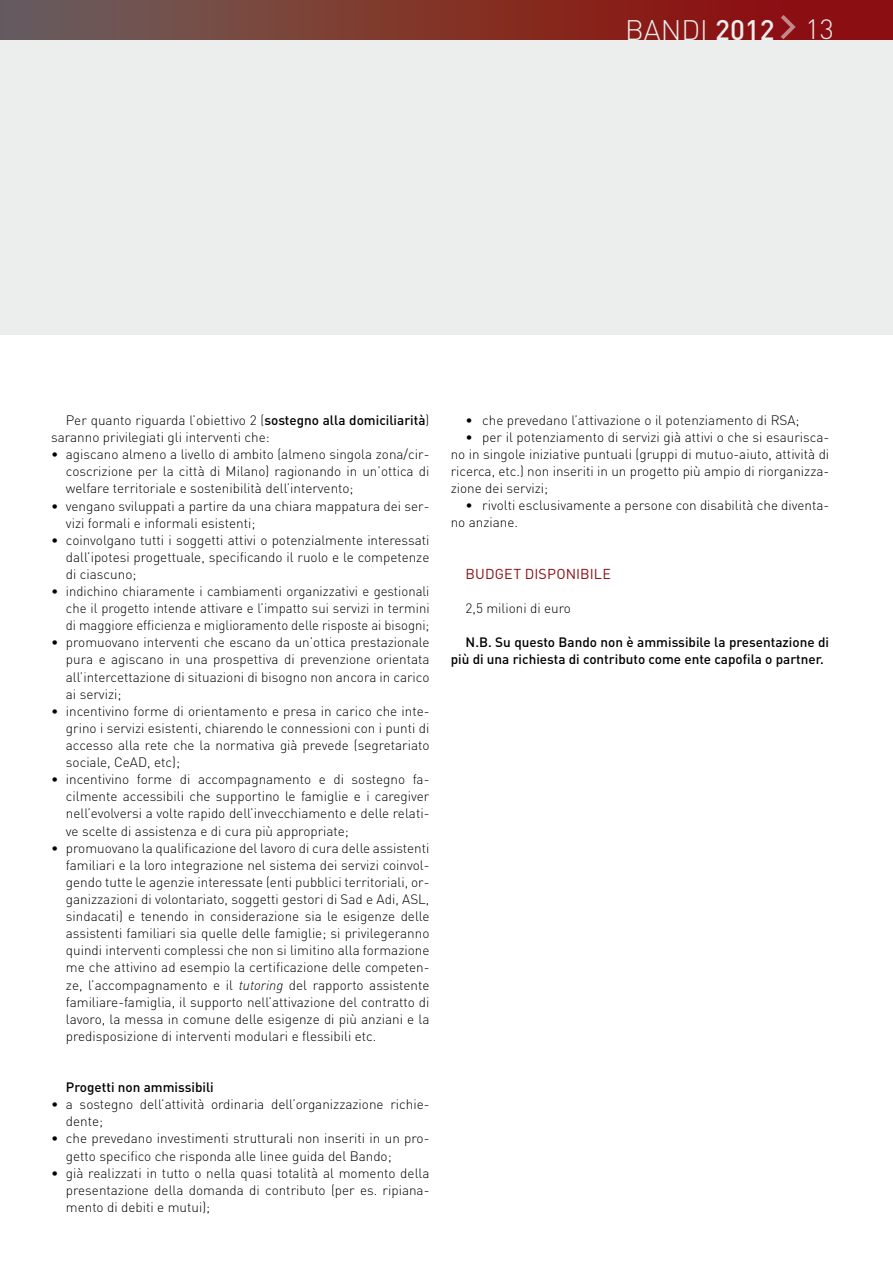
<style>
.page{position:relative;width:893px;height:1263px;background:#fff}
.page>*{position:absolute;margin:0;border:0;box-sizing:border-box;transform-origin:0 0}
.t1{font:300 27.9px "DIN";color:#eceded}
.t2{font:14.25px "DIN";color:#8b0e13}
.t3{font:300 13.5px/17.1px "DIN";color:#000;text-align:justify}
.t4{font:500 13.5px/17.1px "DIN";color:#000}
.s1{font-weight:500}
.s2{font-size:27.45px}
.s3{font-style:italic}
</style>
<div class="page">
<div style="left:0;top:0;width:893px;height:335px;background:#eceded"></div>
<div style="left:0;top:0;width:893px;height:39px;background:linear-gradient(to right,#6c6058,#920603)"></div>
<svg style="left:781px;top:15px;width:15px;height:24px"></svg>
<h1 class="t1" style="left:625px;top:13px;width:210px">BANDI <span class="s1">2012</span> <span class="s2">13</span></h1>
<p class="t3" style="left:51px;top:411px;width:380px;text-indent:15px">Per quanto riguarda l’obiettivo 2 (<span class="s1">sostegno alla domiciliarità</span>) saranno privilegiati gli interventi che:</p>
<p class="t3" style="left:66px;top:446px;width:365px;text-indent:-15px">• agiscano almeno a livello di ambito (almeno singola zona/cir&shy;coscrizione per la città di Milano) ragionando in un’ottica di welfare territoriale e sostenibilità dell’intervento;</p>
<p class="t3" style="left:66px;top:497px;width:365px;text-indent:-15px">• vengano sviluppati a partire da una chiara mappatura dei ser&shy;vizi formali e informali esistenti;</p>
<p class="t3" style="left:66px;top:531px;width:365px;text-indent:-15px">• coinvolgano tutti i soggetti attivi o potenzialmente interessati dall’ipotesi progettuale, specificando il ruolo e le competenze di ciascuno;</p>
<p class="t3" style="left:66px;top:582px;width:365px;text-indent:-15px">• indichino chiaramente i cambiamenti organizzativi e gestionali che il progetto intende attivare e l’impatto sui servizi in termini di maggiore efficienza e miglioramento delle risposte ai bisogni;</p>
<p class="t3" style="left:66px;top:634px;width:365px;text-indent:-15px">• promuovano interventi che escano da un’ottica prestazionale pura e agiscano in una prospettiva di prevenzione orientata all’intercettazione di situazioni di bisogno non ancora in carico ai servizi;</p>
<p class="t3" style="left:66px;top:702px;width:365px;text-indent:-15px">• incentivino forme di orientamento e presa in carico che inte&shy;grino i servizi esistenti, chiarendo le connessioni con i punti di accesso alla rete che la normativa già prevede (segretariato sociale, CeAD, etc);</p>
<p class="t3" style="left:66px;top:771px;width:365px;text-indent:-15px">• incentivino forme di accompagnamento e di sostegno fa&shy;cilmente accessibili che supportino le famiglie e i caregiver nell’evolversi a volte rapido dell’invecchiamento e delle relati&shy;ve scelte di assistenza e di cura più appropriate;</p>
<p class="t3" style="left:66px;top:839px;width:365px;text-indent:-15px">• promuovano la qualificazione del lavoro di cura delle assistenti familiari e la loro integrazione nel sistema dei servizi coinvol&shy;gendo tutte le agenzie interessate (enti pubblici territoriali, or&shy;ganizzazioni di volontariato, soggetti gestori di Sad e Adi, ASL, sindacati) e tenendo in considerazione sia le esigenze delle assistenti familiari sia quelle delle famiglie; si privilegeranno quindi interventi complessi che non si limitino alla formazione me che attivino ad esempio la certificazione delle competen&shy;ze, l’accompagnamento e il <span class="s3">tutoring</span> del rapporto assistente familiare-famiglia, il supporto nell’attivazione del contratto di lavoro, la messa in comune delle esigenze di più anziani e la predisposizione di interventi modulari e flessibili etc.</p>
<p class="t4" style="left:66px;top:1078px;width:149px">Progetti non ammissibili</p>
<p class="t3" style="left:66px;top:1096px;width:365px;text-indent:-15px">• a sostegno dell’attività ordinaria dell’organizzazione richie&shy;dente;</p>
<p class="t3" style="left:66px;top:1130px;width:365px;text-indent:-15px">• che prevedano investimenti strutturali non inseriti in un pro&shy;getto specifico che risponda alle linee guida del Bando;</p>
<p class="t3" style="left:66px;top:1164px;width:365px;text-indent:-15px">• già realizzati in tutto o nella quasi totalità al momento della presentazione della domanda di contributo (per es. ripiana&shy;mento di debiti e mutui);</p>
<p class="t3" style="left:466px;top:411px;width:335px">• che prevedano l’attivazione o il potenziamento di RSA;</p>
<p class="t3" style="left:451px;top:428px;width:380px;text-indent:15px">• per il potenziamento di servizi già attivi o che si esaurisca&shy;no in singole iniziative puntuali (gruppi di mutuo-aiuto, attività di ricerca, etc.) non inseriti in un progetto più ampio di riorganizza&shy;zione dei servizi;</p>
<p class="t3" style="left:451px;top:497px;width:380px;text-indent:15px">• rivolti esclusivamente a persone con disabilità che diventa&shy;no anziane.</p>
<p class="t2" style="left:466px;top:565px;width:10px">BUDGET</p>
<p class="t2" style="left:525px;top:565px;width:9px">DISPONI</p>
<p class="t2" style="left:580px;top:565px;width:17px">BILE</p>
<p class="t3" style="left:466px;top:599px;width:107px">2,5 milioni di euro</p>
<p class="t4" style="left:451px;top:633px;width:380px;text-indent:15px">N.B. Su questo Bando non è ammissibile la presentazione di più di una richiesta di contributo come ente capofila o partner.</p>
</div>
